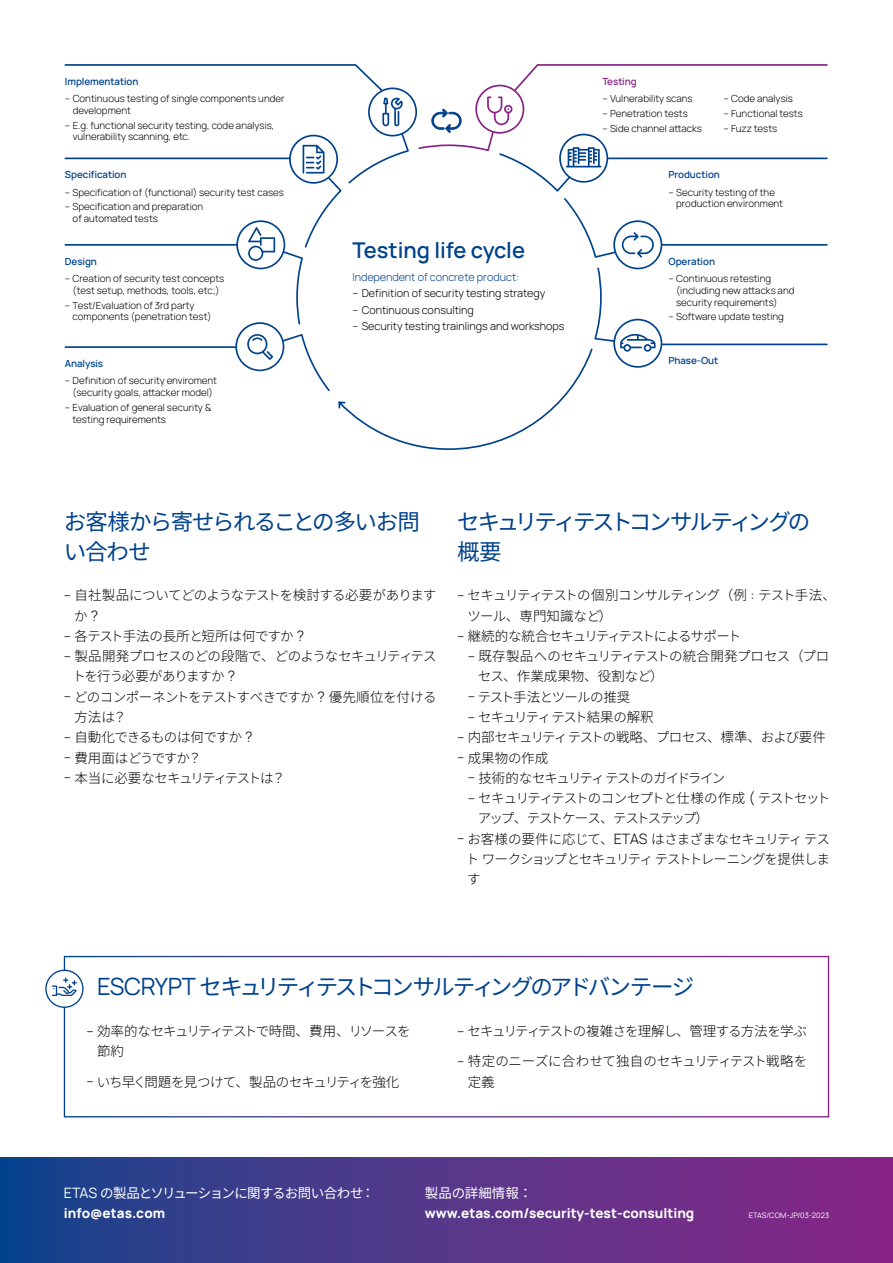
<style>
.page{position:relative;width:893px;height:1263px;background:#fff}
.page>*{position:absolute;margin:0;border:0;box-sizing:border-box;transform-origin:0 0}
.H3_-_Benefits{font:22.5px/30.3px "Noto Sans JP";letter-spacing:-.115em;color:#00428c}
.H3_-_Benefits-2{font:22.5px/30.3px "Noto Sans JP";letter-spacing:-.06em;color:#00428c}
.t1{font:600 21.75px "Manrope";color:#00438c}
.t2{font:300 13.5px/20.2px "Noto Sans JP";letter-spacing:-.06em;color:#000}
.Copy_Regular{font:800 13.5px "Manrope";color:#fff}
.t3{font:300 13.5px/20.2px "Noto Sans JP";letter-spacing:-.09em;color:#000}
.t4{font:300 13.5px/20.2px "Noto Sans JP";color:#000}
.t5{font:300 13.5px/20.2px "Noto Sans JP";letter-spacing:-.04em;color:#000}
.t6{font:300 13.5px "Noto Sans JP";letter-spacing:-.08em;color:#000}
.t7{font:300 13.5px/20.2px "Noto Sans JP";letter-spacing:-.015em;color:#000}
.Copy_Regular-2{font:13.5px "Noto Sans JP";letter-spacing:-.045em;color:#fff}
.t8{font:300 13.5px "Noto Sans JP";letter-spacing:-.085em;color:#000}
.t9{font:300 13.5px "Noto Sans JP";letter-spacing:-.1em;color:#000}
.t10{font:300 13.5px "Noto Sans JP";letter-spacing:-.03em;color:#000}
.t11{font:300 13.5px "Noto Sans JP";letter-spacing:-.035em;color:#000}
.Copy_Regular-3{font:13.5px "Noto Sans JP";color:#fff}
.t12{font:300 10.95px "Manrope";color:#000}
.t13{font:300 10.95px "Manrope";color:#00438c}
.t14{font:300 9.75px/11.7px "Manrope";color:#000}
.t15{font:600 9.75px "Manrope";letter-spacing:-.005em;color:#00438c}
.t16{font:600 9.75px "Manrope";letter-spacing:-.01em;color:#882186}
.t17{font:7.5px "Manrope";color:#fff}
.s1{font-family:"Manrope"}
.s2{font-family:"Manrope";font-size:14.25px}
.s3{font-family:"Manrope";font-size:23.85px}
</style>
<div class="page">
<svg style="left:0;top:1157px;width:893px;height:106px;background:#523589"></svg>
<div style="left:64px;top:956px;width:765px;height:161px;border:1px solid #fff"></div>
<svg style="left:45px;top:970px;width:39px;height:38px"></svg>
<svg style="left:64px;top:64px;width:764px;height:386px"></svg>
<p class="t15" style="left:65px;top:74px;width:75px">Implementation</p>
<p class="t14" style="left:73px;top:92px;width:213px;text-indent:-8px">– Continuous testing of single components under development</p>
<p class="t14" style="left:73px;top:119px;width:203px;text-indent:-8px">– E.g. functional security testing, code analysis, vulnerability scanning, etc.</p>
<p class="t15" style="left:65px;top:168px;width:63px">Specification</p>
<p class="t14" style="left:65px;top:186px;width:220px">– Specification of (functional) security test cases</p>
<p class="t14" style="left:73px;top:201px;width:132px;text-indent:-8px">– Specification and preparation of automated tests</p>
<p class="t15" style="left:65px;top:254px;width:34px">Design</p>
<p class="t14" style="left:65px;top:272px;width:161px;text-align:center">– Creation of security test concepts (test setup, methods, tools, etc;)</p>
<p class="t14" style="left:73px;top:299px;width:140px;text-indent:-8px">– Test/Evaluation of 3rd party components (penetration test)</p>
<p class="t15" style="left:65px;top:356px;width:40px">Analysis</p>
<p class="t14" style="left:65px;top:375px;width:154px;text-align:center">– Definition of security enviroment (security goals, attacker model)</p>
<p class="t14" style="left:73px;top:401px;width:140px;text-indent:-8px">– Evaluation of general security &amp; testing requirements</p>
<p class="t1" style="left:352px;top:235px;width:174px">Testing life cycle</p>
<p class="t13" style="left:352px;top:269px;width:168px">Independent of concrete product:</p>
<p class="t12" style="left:352px;top:286px;width:194px">– Definition of security testing strategy</p>
<p class="t12" style="left:352px;top:302px;width:123px">– Continuous consulting</p>
<p class="t12" style="left:352px;top:318px;width:214px">– Security testing trainlings and workshops</p>
<p class="t16" style="left:602px;top:74px;width:36px">Testing</p>
<p class="t14" style="left:602px;top:92px;width:92px">– Vulnerability scans</p>
<p class="t14" style="left:602px;top:107px;width:87px">– Penetration tests</p>
<p class="t14" style="left:602px;top:122px;width:101px">– Side channel attacks</p>
<p class="t14" style="left:723px;top:93px;width:71px">– Code analysis</p>
<p class="t14" style="left:723px;top:107px;width:81px">– Functional tests</p>
<p class="t14" style="left:723px;top:122px;width:55px">– Fuzz tests</p>
<p class="t15" style="left:668px;top:168px;width:53px">Production</p>
<p class="t14" style="left:676px;top:186px;width:108px;text-indent:-8px">– Security testing of the production environment</p>
<p class="t15" style="left:668px;top:254px;width:48px">Operation</p>
<p class="t14" style="left:676px;top:272px;width:120px;text-indent:-8px">– Continuous retesting (including new attacks and security requirements)</p>
<p class="t14" style="left:668px;top:311px;width:117px">– Software update testing</p>
<p class="t15" style="left:668px;top:353px;width:51px">Phase-Out</p>
<h3 class="H3_-_Benefits-2" style="left:64px;top:507px;width:358px">お客様から寄せられることの多いお問い合わせ</h3>
<p class="t2" style="left:74px;top:586px;width:364px;text-indent:-10px"><span class="s1">–</span> 自社製品についてどのようなテストを検討する必要がありますか<span class="s2">?</span></p>
<p class="t10" style="left:64px;top:628px;width:242px"><span class="s1">–</span> 各テスト手法の長所と短所は何ですか <span class="s2">?</span></p>
<p class="t2" style="left:72px;top:646px;width:366px;text-indent:-9px"><span class="s1">–</span> 製品開発プロセスのどの段階で、どのようなセキュリティテストを行う必要がありますか <span class="s2">?</span></p>
<p class="t5" style="left:74px;top:687px;width:364px;text-indent:-11px"><span class="s1">–</span> どのコンポーネントをテストすべきですか <span class="s2">?</span> 優先順位を付ける方法は？</p>
<p class="t2" style="left:64px;top:727px;width:190px"><span class="s1">–</span> 自動化できるものは何ですか <span class="s2">?</span></p>
<p class="t11" style="left:64px;top:750px;width:139px"><span class="s1">–</span> 費用面はどうですか？</p>
<p class="t6" style="left:64px;top:770px;width:223px"><span class="s1">–</span> 本当に必要なセキュリティテストは？</p>
<h3 class="H3_-_Benefits" style="left:457px;top:507px;width:355px">セキュリティテストコンサルティングの概要</h3>
<p class="t2" style="left:467px;top:586px;width:370px;text-indent:-10px"><span class="s1">–</span> セキュリティテストの個別コンサルティング（例 <span class="s2">:</span> テスト手法、ツール、専門知識など）</p>
<p class="t8" style="left:457px;top:628px;width:286px"><span class="s1">–</span> 継続的な統合セキュリティテストによるサポート</p>
<p class="t4" style="left:478px;top:646px;width:353px;text-indent:-11px"><span class="s1">–</span> 既存製品へのセキュリティテストの統合開発プロセス（プロセス、作業成果物、役割など）</p>
<p class="t2" style="left:468px;top:687px;width:164px"><span class="s1">–</span> テスト手法とツールの推奨</p>
<p class="t6" style="left:468px;top:709px;width:187px"><span class="s1">–</span> セキュリティテスト結果の解釈</p>
<p class="t2" style="left:457px;top:727px;width:370px"><span class="s1">–</span> 内部セキュリティテストの戦略、プロセス、標準、および要件</p>
<p class="t2" style="left:457px;top:748px;width:93px"><span class="s1">–</span> 成果物の作成</p>
<p class="t9" style="left:468px;top:770px;width:259px"><span class="s1">–</span> 技術的なセキュリティテストのガイドライン</p>
<p class="t3" style="left:478px;top:788px;width:354px;text-indent:-10px"><span class="s1">–</span> セキュリティテストのコンセプトと仕様の作成 <span class="s2">(</span> テストセットアップ、テストケース、テストステップ）</p>
<p class="t2" style="left:466px;top:829px;width:366px;text-align:justify;text-indent:-9px"><span class="s1">–</span> お客様の要件に応じて、<span class="s2">ETAS</span> はさまざまなセキュリティテストワークショップとセキュリティテストトレーニングを提供します</p>
<p class="H3_-_Benefits" style="left:97px;top:972px;width:599px"><span class="s3">ESCRYPT</span> セキュリティテストコンサルティングのアドバンテージ</p>
<p class="t2" style="left:97px;top:1021px;width:315px;text-indent:-11px"><span class="s1">–</span> 効率的なセキュリティテストで時間、費用、リソースを節約</p>
<p class="t2" style="left:86px;top:1072px;width:314px"><span class="s1">–</span> いち早く問題を見つけて、製品のセキュリティを強化</p>
<p class="t2" style="left:457px;top:1021px;width:351px"><span class="s1">–</span> セキュリティテストの複雑さを理解し、管理する方法を学ぶ</p>
<p class="t7" style="left:468px;top:1051px;width:341px;text-indent:-11px"><span class="s1">–</span> 特定のニーズに合わせて独自のセキュリティテスト戦略を定義</p>
<h3 class="Copy_Regular-2" style="left:64px;top:1185px;width:312px"><span class="s2">ETAS</span> の製品とソリューションに関するお問い合わせ：</h3>
<h3 class="Copy_Regular" style="left:64px;top:1204px;width:103px">info@etas.com</h3>
<p class="Copy_Regular-3" style="left:425px;top:1185px;width:109px">製品の詳細情報：</p>
<p class="Copy_Regular" style="left:425px;top:1204px;width:271px">www.etas.com/security-test-consulting</p>
<p class="t17" style="left:749px;top:1210px;width:82px">ETAS/COM-JP/03-2023</p>
</div>
